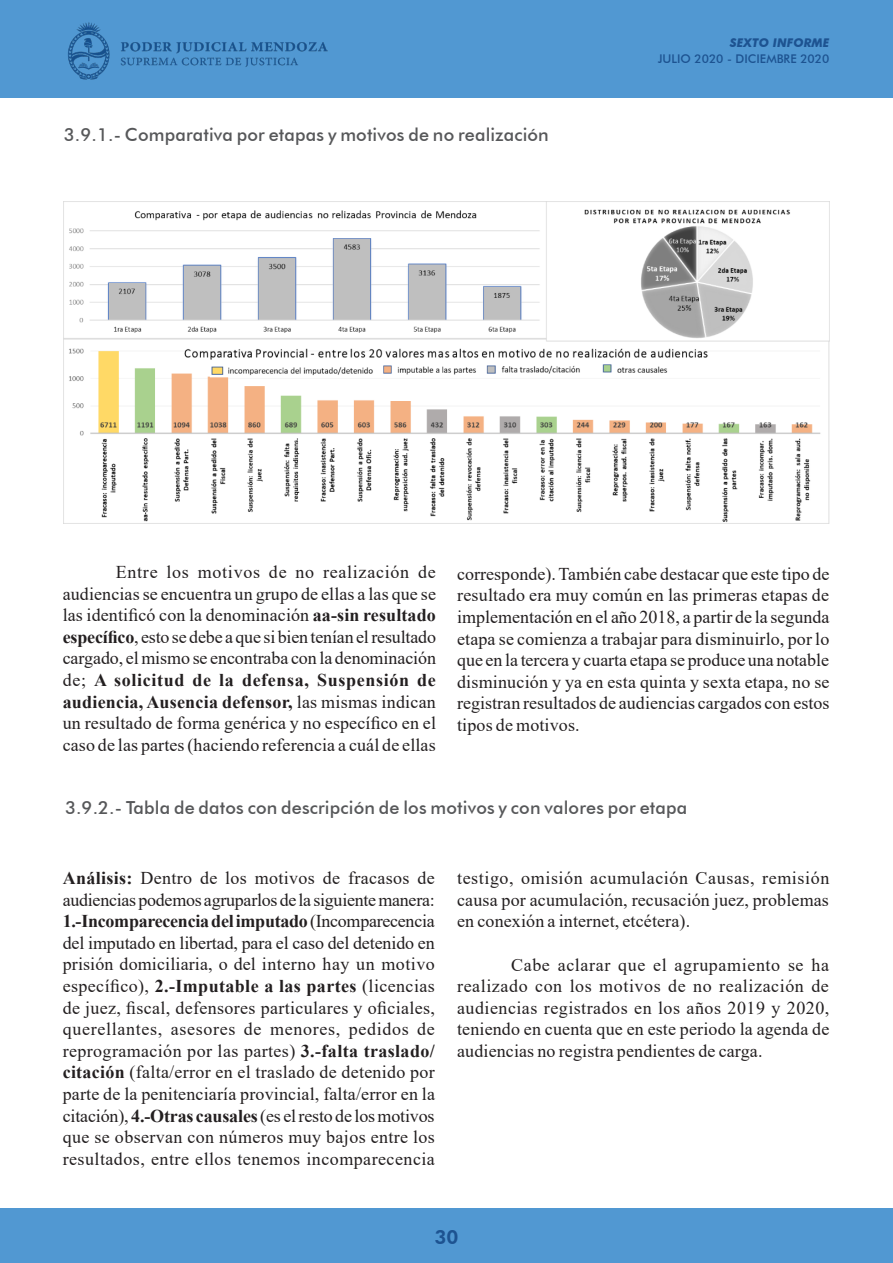
<style>
.page{position:relative;width:893px;height:1263px;background:#fff}
.page>*{position:absolute;margin:0;border:0;box-sizing:border-box;transform-origin:0 0}
.t1{font:800 19.5px "Futura BT";color:#1d5391}
.t2{font:18px/21.6px "Times New Roman";letter-spacing:.005em;color:#231f20;text-align:justify}
.TERCER_TITULO{font:500 18px "Futura BT";letter-spacing:.01em;color:#57585a}
.t3{font:500 12px "Futura BT";color:#1d5391}
.t4{font:italic 700 12px "Futura BT";color:#1d5391}
.s1{font-weight:700}
</style>
<div class="page">
<div style="left:0;top:0;width:893px;height:98px;background:#5198d2"></div>
<div style="left:0;top:1208px;width:893px;height:55px;background:#5198d2"></div>
<img style="left:68px;top:22px;width:260px;height:58px">
<img style="left:64px;top:201px;width:765px;height:322px">
<p class="TERCER_TITULO" style="left:64px;top:124px;width:486px">3.9.1.- Comparativa por etapas y motivos de no realización</p>
<p class="t4" style="left:730px;top:35px;width:101px">SEXTO INFORME</p>
<p class="t3" style="left:658px;top:52px;width:173px">JULIO 2020 - DICIEMBRE 2020</p>
<p class="t2" style="left:63px;top:561px;width:375px;text-indent:53px">Entre los motivos de no realización de audiencias se encuentra un grupo de ellas a las que se las identificó con la denominación <span class="s1">aa-sin resultado específico</span>, esto se debe a que si bien tenían el resultado cargado, el mismo se encontraba con la denominación de; <span class="s1">A solicitud de la defensa, Suspensión de audiencia, Ausencia defensor,</span> las mismas indican un resultado de forma genérica y no específico en el caso de las partes (haciendo referencia a cuál de ellas</p>
<p class="t2" style="left:457px;top:562px;width:374px">corresponde). También cabe destacar que este tipo de resultado era muy común en las primeras etapas de implementación en el año 2018, a partir de la segunda etapa se comienza a trabajar para disminuirlo, por lo que en la tercera y cuarta etapa se produce una notable disminución y ya en esta quinta y sexta etapa, no se registran resultados de audiencias cargados con estos tipos de motivos.</p>
<p class="TERCER_TITULO" style="left:65px;top:797px;width:624px">3.9.2.- Tabla de datos con descripción de los motivos y con valores por etapa</p>
<p class="t2" style="left:63px;top:866px;width:374px"><span class="s1">Análisis:</span> Dentro de los motivos de fracasos de audiencias podemos agruparlos de la siguiente manera:<br><span class="s1">1.-Incomparecencia del imputado</span> (Incomparecencia del imputado en libertad, para el caso del detenido en prisión domiciliaria, o del interno hay un motivo específico), <span class="s1">2.-Imputable a las partes</span> (licencias de juez, fiscal, defensores particulares y oficiales, querellantes, asesores de menores, pedidos de reprogramación por las partes) <span class="s1">3.-falta traslado/ citación</span> (falta/error en el traslado de detenido por parte de la penitenciaría provincial, falta/error en la citación), <span class="s1">4.-Otras causales</span> (es el resto de los motivos que se observan con números muy bajos entre los resultados, entre ellos tenemos incomparecencia</p>
<p class="t2" style="left:457px;top:867px;width:374px">testigo, omisión acumulación Causas, remisión causa por acumulación, recusación juez, problemas en conexión a internet, etcétera).</p>
<p class="t2" style="left:457px;top:953px;width:374px;text-indent:54px">Cabe aclarar que el agrupamiento se ha realizado con los motivos de no realización de audiencias registrados en los años 2019 y 2020, teniendo en cuenta que en este periodo la agenda de audiencias no registra pendientes de carga.</p>
<p class="t1" style="left:435px;top:1225px;width:25px">30</p>
</div>
